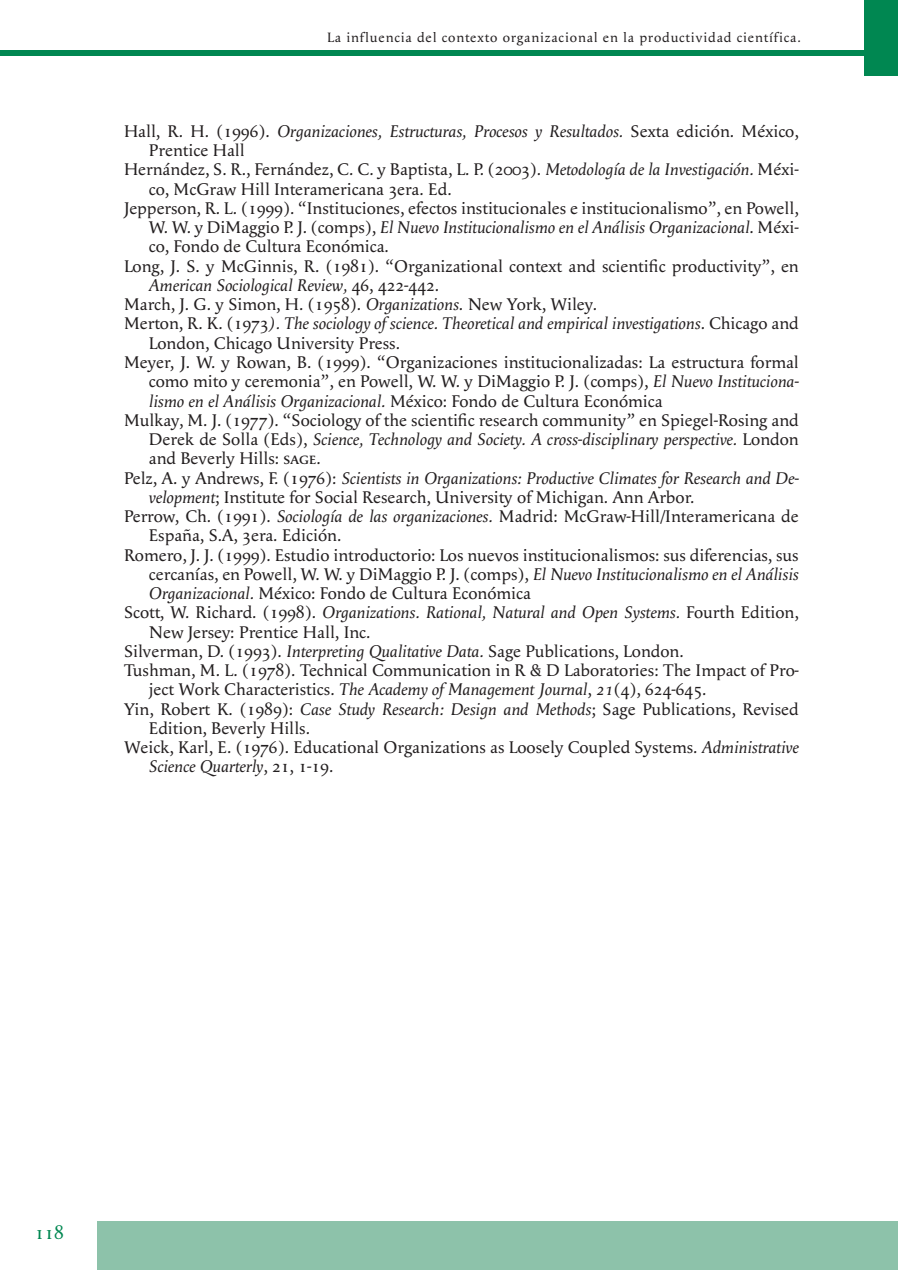
<style>
.page{position:relative;width:898px;height:1270px;background:#fff}
.page>*{position:absolute;margin:0;border:0;box-sizing:border-box;transform-origin:0 0}
.t1{font:19.25px "Apolline";color:#008751}
.REFERENCIAS{font:17.5px/19.2px "Apolline";color:#231f20}
.REFERENCIAS-2{font:italic 17.5px/19.2px "Apolline";color:#231f20}
.t2{font:14px "Apolline";letter-spacing:.06em;color:#231f20}
.s1{font-style:italic}
.s2{font-style:normal}
.s3{font-family:"Apolline Regular SC"}
</style>
<div class="page">
<div style="left:864px;top:0;width:34px;height:75px;background:#008751"></div>
<div style="left:97px;top:1222px;width:801px;height:48px;background:#8dc2aa"></div>
<div style="left:0;top:51px;width:866px;height:5px;background:#008751"></div>
<p class="t2" style="left:327px;top:29px;width:475px">La influencia del contexto organizacional en la productividad científica.</p>
<p class="REFERENCIAS" style="left:149px;top:122px;width:651px;text-indent:-25px">Hall, R. H. (1996). <span class="s1">Organizaciones, Estructuras, Procesos y Resultados.</span> Sexta edición. México,<br>Prentice Hall</p>
<p class="REFERENCIAS" style="left:149px;top:160px;width:651px;text-indent:-25px">Hernández, S. R., Fernández, C. C. y Baptista, L. P. (2003). <span class="s1">Metodología de la Investigación.</span> Méxi&shy;co, McGraw Hill Interamericana 3era. Ed.</p>
<p class="REFERENCIAS" style="left:149px;top:199px;width:651px;text-align:justify;text-indent:-25px">Jepperson, R. L. (1999). “Instituciones, efectos institucionales e institucionalismo”, en Powell, W. W. y DiMaggio P. J. (comps), <span class="s1">El Nuevo Institucionalismo en el Análisis Organizacional</span>. Méxi&shy;co, Fondo de Cultura Económica.</p>
<p class="REFERENCIAS" style="left:149px;top:256px;width:651px;text-indent:-25px">Long, J. S. y McGinnis, R. (1981). “Organizational context and scientific productivity”, en<br><span class="s1">American Sociological Review,</span> 46, 422-442.</p>
<p class="REFERENCIAS" style="left:124px;top:295px;width:475px">March, J. G. y Simon, H. (1958). <span class="s1">Organizations</span>. New York, Wiley.</p>
<p class="REFERENCIAS-2" style="left:149px;top:314px;width:651px;text-indent:-25px"><span class="s2">Merton, R. K. (1973</span>). The sociology of science. Theoretical and empirical investigations<span class="s2">. Chicago and<br>London, Chicago University Press.</span></p>
<p class="REFERENCIAS" style="left:149px;top:353px;width:651px;text-align:justify;text-indent:-25px">Meyer, J. W. y Rowan, B. (1999). “Organizaciones institucionalizadas: La estructura formal como mito y ceremonia”, en Powell, W. W. y DiMaggio P. J. (comps), <span class="s1">El Nuevo Instituciona&shy;lismo en el Análisis Organizacional.</span> México: Fondo de Cultura Económica</p>
<p class="REFERENCIAS" style="left:149px;top:410px;width:651px;text-align:justify;text-indent:-25px">Mulkay, M. J. (1977). “Sociology of the scientific research community” en Spiegel-Rosing and Derek de Solla (Eds), <span class="s1">Science, Technology and Society. A cross-disciplinary perspective.</span> London and Beverly Hills: <span class="s3">sage</span>.</p>
<p class="REFERENCIAS" style="left:149px;top:468px;width:651px;text-indent:-25px">Pelz, A. y Andrews, F. (1976): <span class="s1">Scientists in Organizations: Productive Climates for Research and De&shy;velopment</span>; Institute for Social Research, University of Michigan. Ann Arbor.</p>
<p class="REFERENCIAS" style="left:149px;top:507px;width:651px;text-indent:-25px">Perrow, Ch. (1991). <span class="s1">Sociología de las organizaciones.</span> Madrid: McGraw-Hill/Interamericana de<br>España, S.A, 3era. Edición.</p>
<p class="REFERENCIAS" style="left:149px;top:545px;width:651px;text-align:justify;text-indent:-25px">Romero, J. J. (1999). Estudio introductorio: Los nuevos institucionalismos: sus diferencias, sus cercanías, en Powell, W. W. y DiMaggio P. J. (comps), <span class="s1">El Nuevo Institucionalismo en el Análisis Organizacional.</span> México: Fondo de Cultura Económica</p>
<p class="REFERENCIAS" style="left:149px;top:603px;width:651px;text-indent:-25px">Scott, W. Richard. (1998). <span class="s1">Organizations. Rational, Natural and Open Systems.</span> Fourth Edition,<br>New Jersey: Prentice Hall, Inc.</p>
<p class="REFERENCIAS" style="left:124px;top:641px;width:561px">Silverman, D. (1993). <span class="s1">Interpreting Qualitative Data.</span> Sage Publications, London.</p>
<p class="REFERENCIAS" style="left:149px;top:661px;width:651px;text-indent:-25px">Tushman, M. L. (1978). Technical Communication in R &amp; D Laboratories: The Impact of Pro&shy;ject Work Characteristics. <span class="s1">The Academy of Management Journal</span>, <span class="s1">21</span>(4), 624-645.</p>
<p class="REFERENCIAS" style="left:149px;top:699px;width:651px;text-indent:-25px">Yin, Robert K. (1989): <span class="s1">Case Study Research: Design and Methods</span>; Sage Publications, Revised<br>Edition, Beverly Hills.</p>
<p class="REFERENCIAS" style="left:149px;top:738px;width:651px;text-indent:-25px">Weick, Karl, E. (1976). Educational Organizations as Loosely Coupled Systems. <span class="s1">Administrative<br>Science Quarterly</span>, 21, 1-19.</p>
<p class="t1" style="left:35px;top:1221px;width:30px">118</p>
</div>
